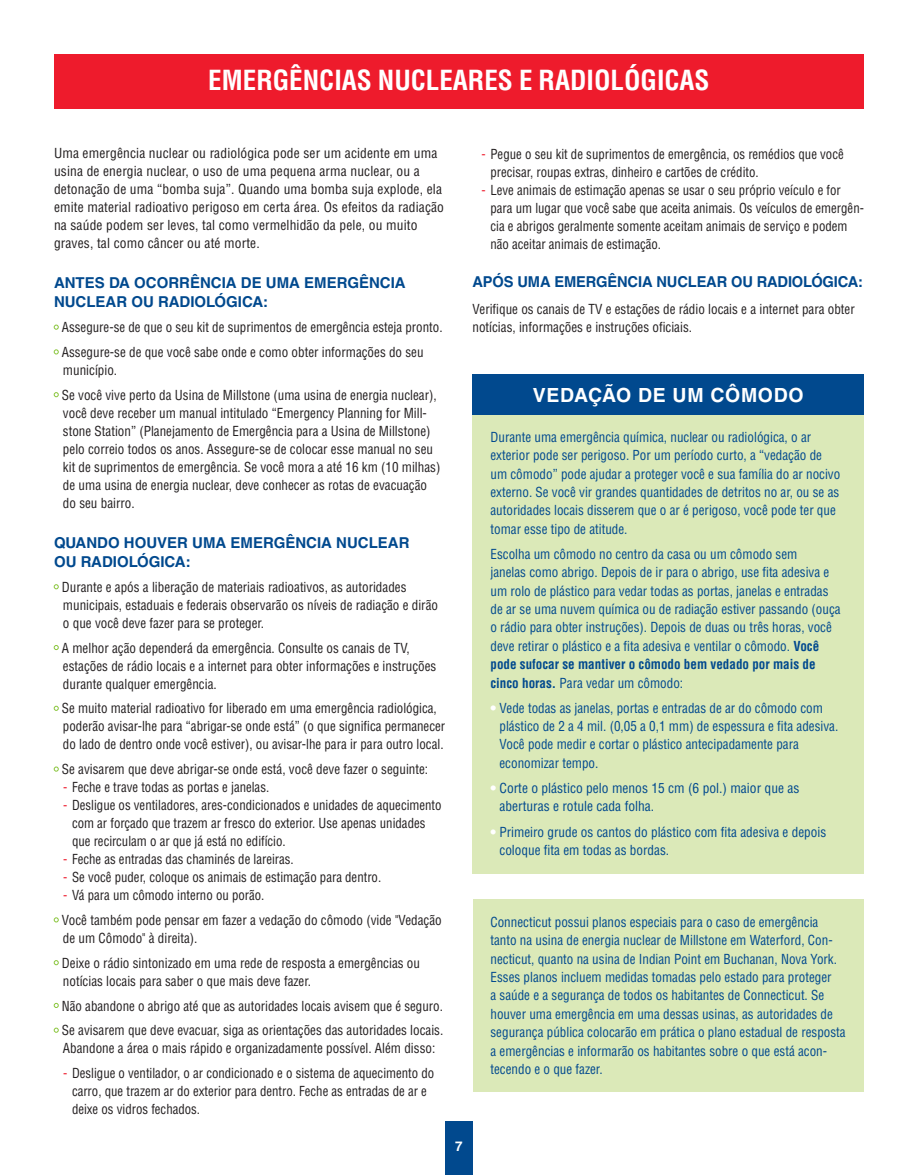
<style>
.page{position:relative;width:918px;height:1175px;background:#fff}
.page>*{position:absolute;margin:0;border:0;box-sizing:border-box;transform-origin:0 0}
.t1{font:700 condensed 27px "Helvetica LT Std";color:#fff}
.t2{font:700 19.5px "Helvetica LT Std";letter-spacing:.035em;color:#fff}
.t3{font:700 15px/19.5px "Helvetica LT Std";color:#01498e}
.t4{font:condensed 13.5px/18.3px "Helvetica LT Std";color:#01498e}
.t5{font:condensed 13.5px/18px "Helvetica LT Std";color:#231f20}
.t6{font:condensed 13.5px/18px "Helvetica LT Std";color:#231f20;scale:.95 1}
.t7{font:condensed 13.5px/18px "Helvetica LT Std";color:#231f20;scale:.96 1}
.t8{font:700 13.5px "Helvetica LT Std";color:#fff}
.s1{color:#ee1b2c}
.s2{font-weight:700}
.s3{font-weight:700;color:#fff}
</style>
<div class="page">
<svg style="left:54px;top:325px;width:5px;height:4px"></svg>
<svg style="left:54px;top:349px;width:5px;height:5px"></svg>
<svg style="left:54px;top:392px;width:5px;height:5px"></svg>
<svg style="left:54px;top:584px;width:5px;height:5px"></svg>
<svg style="left:54px;top:645px;width:5px;height:5px"></svg>
<svg style="left:54px;top:706px;width:5px;height:4px"></svg>
<svg style="left:54px;top:766px;width:5px;height:5px"></svg>
<svg style="left:54px;top:917px;width:5px;height:5px"></svg>
<svg style="left:54px;top:960px;width:5px;height:5px"></svg>
<svg style="left:54px;top:1003px;width:5px;height:4px"></svg>
<svg style="left:54px;top:1027px;width:5px;height:5px"></svg>
<div style="left:54px;top:54px;width:810px;height:54px;background:#ee1b2c"></div>
<div style="left:445px;top:1121px;width:27px;height:53px;background:#01498e"></div>
<div style="left:472px;top:413px;width:392px;height:461px;background:#dbe9b8"></div>
<div style="left:472px;top:375px;width:392px;height:40px;background:#01498e"></div>
<div style="left:474px;top:899px;width:390px;height:192px;background:#dbe9b8"></div>
<h1 class="t1" style="left:208px;top:63px;width:503px">EMERGÊNCIAS NUCLEARES E RADIOLÓGICAS</h1>
<p class="t5" style="left:54px;top:144px;width:392px">Uma emergência nuclear ou radiológica pode ser um acidente em uma usina de energia nuclear, o uso de uma pequena arma nuclear, ou a detonação de uma “bomba suja”. Quando uma bomba suja explode, ela emite material radioativo perigoso em certa área. Os efeitos da radiação na saúde podem ser leves, tal como vermelhidão da pele, ou muito graves, tal como câncer ou até morte.</p>
<p class="t3" style="left:54px;top:273px;width:353px">ANTES DA OCORRÊNCIA DE UMA EMERGÊNCIA<br>NUCLEAR OU RADIOLÓGICA:</p>
<p class="t7" style="left:62px;top:315px;width:398px;line-height:24.8px">Assegure-se de que o seu kit de suprimentos de emergência esteja pronto.<br>Assegure-se de que você sabe onde e como obter informações do seu</p>
<p class="t5" style="left:62px;top:357px;width:376px;line-height:24.8px">município.<br>Se você vive perto da Usina de Millstone (uma usina de energia nuclear),</p>
<p class="t5" style="left:63px;top:404px;width:379px">você deve receber um manual intitulado “Emergency Planning for Mill&shy;stone Station” (Planejamento de Emergência para a Usina de Millstone) pelo correio todos os anos. Assegure-se de colocar esse manual no seu kit de suprimentos de emergência. Se você mora a até 16 km (10 milhas) de uma usina de energia nuclear, deve conhecer as rotas de evacuação do seu bairro.</p>
<p class="t3" style="left:54px;top:532px;width:357px">QUANDO HOUVER UMA EMERGÊNCIA NUCLEAR<br>OU RADIOLÓGICA:</p>
<p class="t5" style="left:62px;top:578px;width:378px">Durante e após a liberação de materiais radioativos, as autoridades municipais, estaduais e federais observarão os níveis de radiação e dirão o que você deve fazer para se proteger.</p>
<p class="t5" style="left:62px;top:638px;width:376px">A melhor ação dependerá da emergência. Consulte os canais de TV, estações de rádio locais e a internet para obter informações e instruções durante qualquer emergência.</p>
<p class="t7" style="left:62px;top:699px;width:401px">Se muito material radioativo for liberado em uma emergência radiológica, poderão avisar-lhe para “abrigar-se onde está” (o que significa permanecer do lado de dentro onde você estiver), ou avisar-lhe para ir para outro local.</p>
<p class="t5" style="left:62px;top:760px;width:368px">Se avisarem que deve abrigar-se onde está, você deve fazer o seguinte:</p>
<p class="t6" style="left:63px;top:778px;width:219px"><span class="s1">-</span> Feche e trave todas as portas e janelas.</p>
<p class="t6" style="left:72px;top:796px;width:391px;text-indent:-9px"><span class="s1">-</span> Desligue os ventiladores, ares-condicionados e unidades de aquecimento com ar forçado que trazem ar fresco do exterior. Use apenas unidades que recirculam o ar que já está no edifício.</p>
<p class="t6" style="left:63px;top:850px;width:244px"><span class="s1">-</span> Feche as entradas das chaminés de lareiras.</p>
<p class="t6" style="left:63px;top:868px;width:336px"><span class="s1">-</span> Se você puder, coloque os animais de estimação para dentro.</p>
<p class="t6" style="left:62px;top:882px;width:401px;line-height:24.8px"><span class="s1">-</span> Vá para um cômodo interno ou porão.<br>Você também pode pensar em fazer a vedação do cômodo (vide "Vedação</p>
<p class="t5" style="left:62px;top:925px;width:360px;line-height:24.8px">de um Cômodo" à direita).<br>Deixe o rádio sintonizado em uma rede de resposta a emergências ou</p>
<p class="t5" style="left:62px;top:968px;width:383px;line-height:24.8px">notícias locais para saber o que mais deve fazer.<br>Não abandone o abrigo até que as autoridades locais avisem que é seguro.<br>Se avisarem que deve evacuar, siga as orientações das autoridades locais.</p>
<p class="t5" style="left:63px;top:1039px;width:374px">Abandone a área o mais rápido e organizadamente possível. Além disso:</p>
<p class="t6" style="left:72px;top:1064px;width:383px;text-indent:-9px"><span class="s1">-</span> Desligue o ventilador, o ar condicionado e o sistema de aquecimento do carro, que trazem ar do exterior para dentro. Feche as entradas de ar e deixe os vidros fechados.</p>
<p class="t6" style="left:491px;top:144px;width:373px;text-indent:-9px"><span class="s1">-</span> Pegue o seu kit de suprimentos de emergência, os remédios que você precisar, roupas extras, dinheiro e cartões de crédito.</p>
<p class="t6" style="left:491px;top:180px;width:395px;text-indent:-9px"><span class="s1">-</span> Leve animais de estimação apenas se usar o seu próprio veículo e for para um lugar que você sabe que aceita animais. Os veículos de emergên&shy;cia e abrigos geralmente somente aceitam animais de serviço e podem não aceitar animais de estimação.</p>
<p class="t3" style="left:472px;top:271px;width:392px">APÓS UMA EMERGÊNCIA NUCLEAR OU RADIOLÓGICA:</p>
<p class="t5" style="left:472px;top:300px;width:384px">Verifique os canais de TV e estações de rádio locais e a internet para obter notícias, informações e instruções oficiais.</p>
<h2 class="t2" style="left:533px;top:383px;width:272px">VEDAÇÃO DE UM CÔMODO</h2>
<p class="t4" style="left:490px;top:428px;width:351px">Durante uma emergência química, nuclear ou radiológica, o ar exterior pode ser perigoso. Por um período curto, a “vedação de um cômodo” pode ajudar a proteger você e sua família do ar nocivo externo. Se você vir grandes quantidades de detritos no ar, ou se as autoridades locais disserem que o ar é perigoso, você pode ter que tomar esse tipo de atitude.</p>
<p class="t4" style="left:490px;top:545px;width:352px">Escolha um cômodo no centro da casa ou um cômodo sem<br>janelas como abrigo. Depois de ir para o abrigo, use fita adesiva e um rolo de plástico para vedar todas as portas, janelas e entradas de ar se uma nuvem química ou de radiação estiver passando (ouça o rádio para obter instruções). Depois de duas ou três horas, você deve retirar o plástico e a fita adesiva e ventilar o cômodo. <span class="s2">Você pode sufocar se mantiver o cômodo bem vedado por mais de cinco horas.</span> Para vedar um cômodo:</p>
<p class="t4" style="left:500px;top:698px;width:340px;text-indent:-9px"><span class="s3">•</span> Vede todas as janelas, portas e entradas de ar do cômodo com plástico de 2 a 4 mil. (0,05 a 0,1 mm) de espessura e fita adesiva.<br>Você pode medir e cortar o plástico antecipadamente para economizar tempo.</p>
<p class="t4" style="left:500px;top:779px;width:301px;text-indent:-9px"><span class="s3">•</span> Corte o plástico pelo menos 15 cm (6 pol.) maior que as aberturas e rotule cada folha.</p>
<p class="t4" style="left:499px;top:822px;width:328px;text-indent:-9px"><span class="s3">•</span> Primeiro grude os cantos do plástico com fita adesiva e depois coloque fita em todas as bordas.</p>
<p class="t4" style="left:490px;top:912px;width:357px">Connecticut possui planos especiais para o caso de emergência tanto na usina de energia nuclear de Millstone em Waterford, Con&shy;necticut, quanto na usina de Indian Point em Buchanan, Nova York.<br>Esses planos incluem medidas tomadas pelo estado para proteger<br>a saúde e a segurança de todos os habitantes de Connecticut. Se houver uma emergência em uma dessas usinas, as autoridades de segurança pública colocarão em prática o plano estadual de resposta a emergências e informarão os habitantes sobre o que está acon&shy;tecendo e o que fazer.</p>
<p class="t8" style="left:455px;top:1137px;width:9px">7</p>
</div>
